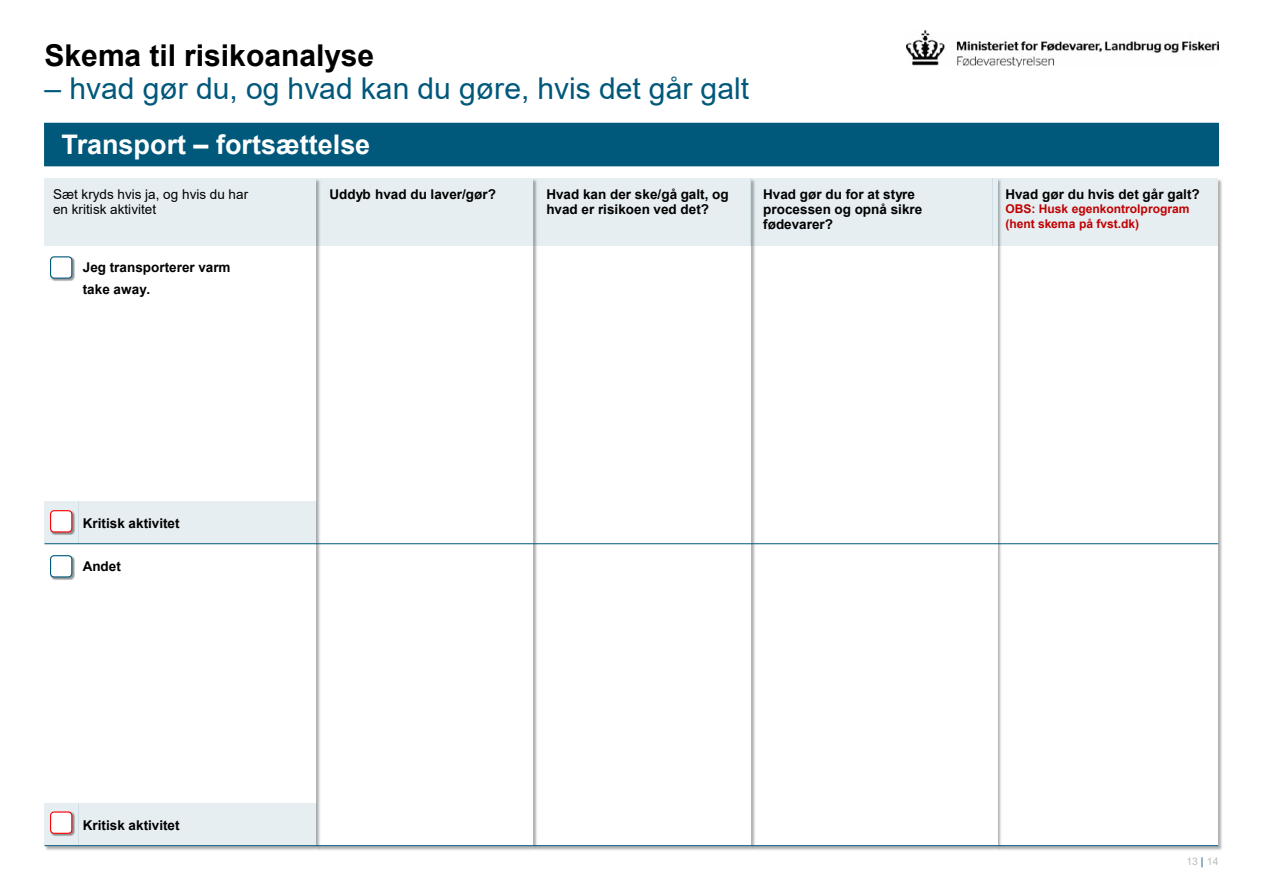
<style>
.page{position:relative;width:1263px;height:893px;background:#fff}
.page>*{position:absolute;margin:0;border:0;box-sizing:border-box;transform-origin:0 0}
.t1{font:30px "Arial";color:#00587a}
.t2{font:700 30px "Arial";color:#000}
.t3{font:700 27px "Arial";color:#fff}
.t4{font:700 13.5px/15px "Arial";color:#000}
.t5{font:13.5px/15.1px "Arial";letter-spacing:.005em;color:#000}
.t6{font:700 12px/15px "Arial";color:#c00000}
.t7{font:10.5px "Arial";color:#bdbcbc}
.s1{color:#00587a}
</style>
<div class="page">
<img style="left:906px;top:30px;width:312px;height:36px">
<img style="left:1003px;top:178px;width:219px;height:672px">
<div style="left:998px;top:179px;width:220px;height:667px;background:#fff"></div>
<img style="left:756px;top:178px;width:247px;height:672px">
<div style="left:751px;top:179px;width:246px;height:667px;background:#fff"></div>
<img style="left:539px;top:178px;width:217px;height:672px">
<div style="left:534px;top:179px;width:217px;height:667px;background:#fff"></div>
<img style="left:322px;top:178px;width:217px;height:672px">
<div style="left:316px;top:179px;width:217px;height:667px;background:#fff"></div>
<div style="left:45px;top:123px;width:1173px;height:43px;background:#00587a"></div>
<img style="left:44px;top:178px;width:278px;height:672px">
<div style="left:45px;top:179px;width:271px;height:667px;background:#fff"></div>
<img style="left:50px;top:256px;width:25px;height:25px">
<div style="left:50px;top:256px;width:22px;height:23px;background:#fff;border:1px solid #00587a;border-radius:4px"></div>
<img style="left:50px;top:555px;width:25px;height:25px">
<div style="left:50px;top:555px;width:22px;height:22px;background:#fff;border:1px solid #00587a;border-radius:4px"></div>
<div style="left:45px;top:179px;width:272px;height:67px;background:#e6eef1"></div>
<div style="left:317px;top:179px;width:217px;height:67px;background:#e6eef1"></div>
<div style="left:534px;top:179px;width:216px;height:67px;background:#e6eef1"></div>
<div style="left:750px;top:179px;width:243px;height:67px;background:#e6eef1"></div>
<div style="left:993px;top:179px;width:225px;height:67px;background:#e6eef1"></div>
<div style="left:45px;top:501px;width:34px;height:43px;background:#e6eef1"></div>
<div style="left:79px;top:501px;width:238px;height:43px;background:#e6eef1"></div>
<div style="left:45px;top:803px;width:34px;height:43px;background:#e6eef1"></div>
<div style="left:79px;top:803px;width:238px;height:43px;background:#e6eef1"></div>
<hr style="left:45px;top:543px;width:1173px;height:1px;background:#00587a">
<hr style="left:45px;top:845px;width:1173px;height:1px;background:#00587a">
<img style="left:50px;top:510px;width:25px;height:25px">
<div style="left:51px;top:511px;width:21px;height:21px;background:#fff;border-radius:4px"></div>
<div style="left:50px;top:510px;width:22px;height:22px;border:1px solid #f00;border-radius:4px"></div>
<img style="left:50px;top:811px;width:25px;height:25px">
<div style="left:51px;top:812px;width:21px;height:21px;background:#fff;border-radius:4px"></div>
<div style="left:50px;top:811px;width:22px;height:23px;border:1px solid #f00;border-radius:4px"></div>
<h1 class="t2" style="left:45px;top:34px;width:331px">Skema til risikoanalyse</h1>
<h1 class="t1" style="left:45px;top:67px;width:706px">– hvad gør du, og hvad kan du gøre, hvis det går galt</h1>
<h2 class="t3" style="left:62px;top:126px;width:310px">Transport – fortsættelse</h2>
<p class="t5" style="left:53px;top:187px;width:197px">Sæt kryds hvis ja, og hvis du har en kritisk aktivitet</p>
<p class="t4" style="left:329px;top:187px;width:168px">Uddyb hvad du laver/gør?</p>
<p class="t4" style="left:546px;top:187px;width:184px">Hvad kan der ske/gå galt, og hvad er risikoen ved det?</p>
<p class="t4" style="left:763px;top:187px;width:161px">Hvad gør du for at styre processen og opnå sikre fødevarer?</p>
<p class="t4" style="left:1005px;top:187px;width:196px">Hvad gør du hvis det går galt?</p>
<p class="t6" style="left:1005px;top:202px;width:186px">OBS: Husk egenkontrolprogram (hent skema på fvst.dk)</p>
<p class="t4" style="left:83px;top:256px;width:149px;line-height:22.5px">Jeg transporterer varm take away.</p>
<p class="t4" style="left:83px;top:516px;width:98px">Kritisk aktivitet</p>
<p class="t4" style="left:83px;top:559px;width:40px">Andet</p>
<p class="t4" style="left:83px;top:817px;width:98px">Kritisk aktivitet</p>
<p class="t7" style="left:1186px;top:854px;width:34px">13 <span class="s1">|</span> 14</p>
</div>
